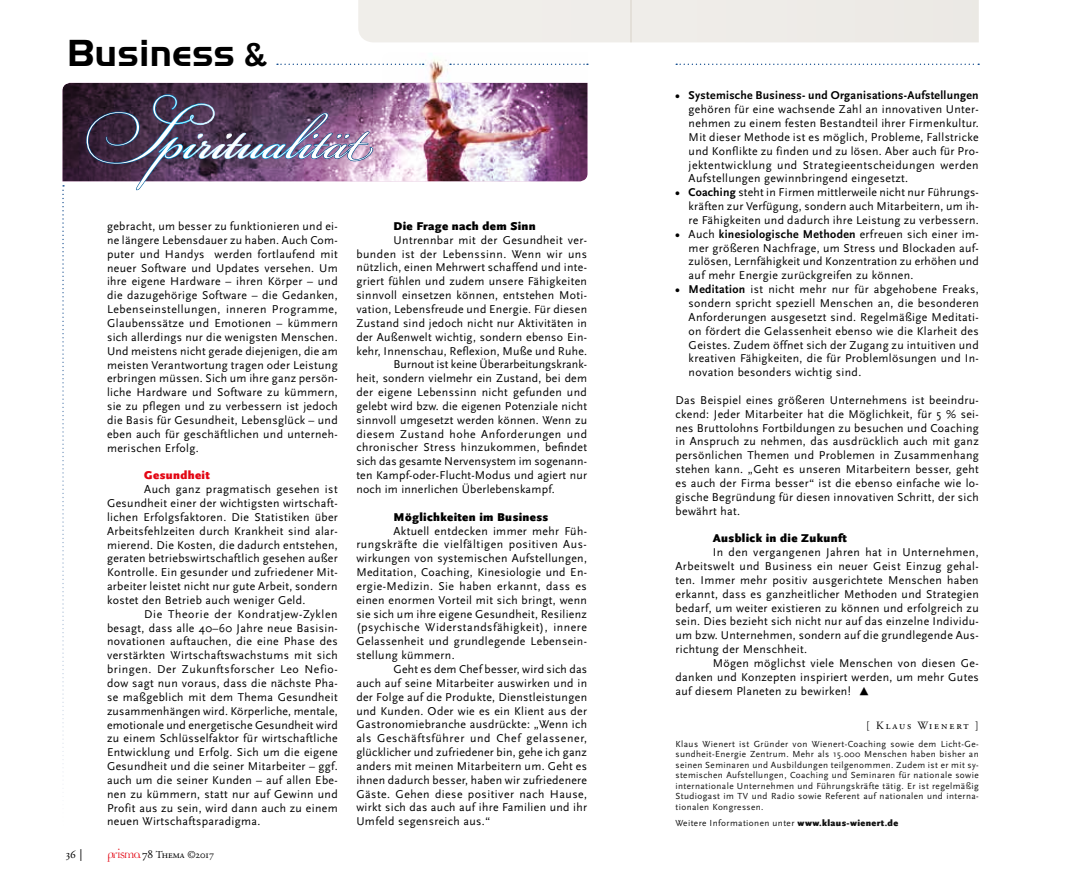
<style>
.page{position:relative;width:1070px;height:891px;background:#fff}
.page>*{position:absolute;margin:0;border:0;box-sizing:border-box;transform-origin:0 0}
.t1{font:78.3px "Bickham Script Pro";color:#fff}
.t2{font:700 39.15px "Handel Got D";color:#000}
.t3{font:11.85px/13.8px "Scala Sans Pro";letter-spacing:.03em;color:#000;text-align:justify}
.t4{font:900 11.85px "Scala Sans Pro";letter-spacing:.03em;color:#000}
.t5{font:700 11.85px "Scala Sans Pro";letter-spacing:.025em;color:#000}
.t6{font:11.85px "Scala Sans Pro";letter-spacing:.005em;color:#000}
.t7{font:900 11.85px "Scala Sans Pro";letter-spacing:.03em;color:#e30613}
.t8{font:11.85px "Adobe Garamond Regular SC";color:#000}
.t9{font:11.1px "Adobe Garamond Regular SC";letter-spacing:.17em;color:#000}
.t10{font:10.5px "Adobe Garamond Regular SC";color:#000}
.t11{font:9.15px/10.5px "Scala Sans Pro";letter-spacing:.045em;color:#131313;text-align:justify}
.s1{font-family:"Scala Sans Pro";font-size:31.35px}
.s2{font-weight:700}
.s3{font-family:"Scala Sans OT"}
.s4{font-weight:900}
.s5{font-family:"Stone Informal Std";font-weight:500}
.s6{font-family:"Democratica";font-size:13.2px;color:#e30613}
.s7{font-family:"Scala Pro"}
</style>
<div class="page">
<img style="left:382px;top:59px;width:205px;height:24px">
<div style="left:62px;top:83px;width:526px;height:101px;background:#9b1a81;opacity:.73"></div>
<img style="left:85px;top:94px;width:287px;height:97px">
<svg style="left:62px;top:185px;width:2px;height:583px"></svg>
<svg style="left:277px;top:64px;width:147px;height:1px"></svg>
<svg style="left:450px;top:64px;width:138px;height:1px"></svg>
<div style="left:358px;top:0;width:621px;height:42px;background:#efede9"></div>
<svg style="left:676px;top:64px;width:303px;height:1px"></svg>
<h2 class="t2" style="left:67px;top:31px;width:201px">Business <span class="s1">&amp;</span></h2>
<h1 class="t1" style="left:86px;top:85px;width:288px">Spiritualität</h1>
<p class="t5" style="left:675px;top:88px;width:305px">• Systemische Business- und Organisations-Aufstellungen</p>
<p class="t3" style="left:688px;top:102px;width:292px">gehören für eine wachsende Zahl an innovativen Unter&shy;nehmen zu einem festen Bestandteil ihrer Firmenkultur.<br>Mit dieser Methode ist es möglich, Probleme, Fallstricke und Konflikte zu finden und zu lösen. Aber auch für Pro&shy;jektentwicklung und Strategieentscheidungen werden Aufstellungen gewinnbringend eingesetzt.</p>
<p class="t3" style="left:688px;top:185px;width:292px;text-indent:-13px"><span class="s2">• Coaching</span> steht in Firmen mittlerweile nicht nur Führungs&shy;kräften zur Verfügung, sondern auch Mitarbeitern, um ih&shy;re Fähigkeiten und dadurch ihre Leistung zu verbessern.</p>
<p class="t3" style="left:688px;top:227px;width:292px;text-indent:-13px"><span class="s2">•</span> Auch <span class="s2">kinesiologische Methoden</span> erfreuen sich einer im&shy;mer größeren Nachfrage, um Stress und Blockaden auf&shy;zulösen, Lernfähigkeit und Konzentration zu erhöhen und auf mehr Energie zurückgreifen zu können.</p>
<p class="t3" style="left:688px;top:282px;width:292px;text-indent:-13px"><span class="s2">• Meditation</span> ist nicht mehr nur für abgehobene Freaks, sondern spricht speziell Menschen an, die besonderen Anforderungen ausgesetzt sind. Regelmäßige Meditati&shy;on fördert die Gelassenheit ebenso wie die Klarheit des Geistes. Zudem öffnet sich der Zugang zu intuitiven und kreativen Fähigkeiten, die für Problemlösungen und In&shy;novation besonders wichtig sind.</p>
<p class="t3" style="left:675px;top:393px;width:305px">Das Beispiel eines größeren Unternehmens ist beeindru&shy;ckend: Jeder Mitarbeiter hat die Möglichkeit, für 5 % sei&shy;nes Bruttolohns Fortbildungen zu besuchen und Coaching in Anspruch zu nehmen, das ausdrücklich auch mit ganz persönlichen Themen und Problemen in Zusammenhang stehen kann. „Geht es unseren Mitarbeitern besser, geht es auch der Firma besser“ ist die ebenso einfache wie lo&shy;gische Begründung für diesen innovativen Schritt, der sich bewährt hat.</p>
<p class="t4" style="left:713px;top:531px;width:135px">Ausblick in die Zukunft</p>
<p class="t3" style="left:675px;top:545px;width:305px;text-indent:37px">In den vergangenen Jahren hat in Unternehmen, Arbeitswelt und Business ein neuer Geist Einzug gehal&shy;ten. Immer mehr positiv ausgerichtete Menschen haben erkannt, dass es ganzheitlicher Methoden und Strategien bedarf, um weiter existieren zu können und erfolgreich zu sein. Dies bezieht sich nicht nur auf das einzelne Individu&shy;um bzw. Unternehmen, sondern auf die grundlegende Aus&shy;richtung der Menschheit.</p>
<p class="t3" style="left:675px;top:656px;width:305px;text-indent:37px">Mögen möglichst viele Menschen von diesen Ge&shy;danken und Konzepten inspiriert werden, um mehr Gutes auf diesem Planeten zu bewirken! <span class="s3">▲</span></p>
<p class="t9" style="left:866px;top:718px;width:114px">[ Klaus Wienert ]</p>
<p class="t11" style="left:675px;top:738px;width:305px">Klaus Wienert ist Gründer von Wienert-Coaching sowie dem Licht-Ge&shy;sundheit-Energie Zentrum. Mehr als 15.000 Menschen haben bisher an seinen Seminaren und Ausbildungen teilgenommen. Zudem ist er mit sy&shy;stemischen Aufstellungen, Coaching und Seminaren für nationale sowie internationale Unternehmen und Führungskräfte tätig. Er ist regelmäßig Studiogast im TV und Radio sowie Referent auf nationalen und interna&shy;tionalen Kongressen.</p>
<p class="t11" style="left:675px;top:817px;width:224px">Weitere Informationen unter <span class="s4">www.klaus-wienert.de</span></p>
<p class="t4" style="left:393px;top:219px;width:144px">Die Frage nach dem Sinn</p>
<p class="t3" style="left:393px;top:233px;width:195px">Untrennbar mit der Gesundheit ver-</p>
<p class="t3" style="left:356px;top:247px;width:232px">bunden ist der Lebenssinn. Wenn wir uns</p>
<p class="t3" style="left:356px;top:260px;width:232px">nützlich, einen Mehrwert schaffend und inte-</p>
<p class="t3" style="left:356px;top:274px;width:232px">griert fühlen und zudem unsere Fähigkeiten</p>
<p class="t3" style="left:356px;top:288px;width:232px">sinnvoll einsetzen können, entstehen Moti-</p>
<p class="t3" style="left:356px;top:302px;width:232px">vation, Lebensfreude und Energie. Für diesen</p>
<p class="t3" style="left:356px;top:316px;width:232px">Zustand sind jedoch nicht nur Aktivitäten in</p>
<p class="t3" style="left:356px;top:330px;width:232px">der Außenwelt wichtig, sondern ebenso Ein-</p>
<p class="t3" style="left:356px;top:343px;width:232px">kehr, Innenschau, Reflexion, Muße und Ruhe.</p>
<p class="t6" style="left:393px;top:357px;width:195px">Burnout ist keine Überarbeitungskrank-</p>
<p class="t3" style="left:356px;top:371px;width:232px">heit, sondern vielmehr ein Zustand, bei dem</p>
<p class="t3" style="left:356px;top:385px;width:232px">der eigene Lebenssinn nicht gefunden und</p>
<p class="t3" style="left:356px;top:399px;width:232px">gelebt wird bzw. die eigenen Potenziale nicht</p>
<p class="t3" style="left:356px;top:413px;width:232px">sinnvoll umgesetzt werden können. Wenn zu</p>
<p class="t3" style="left:356px;top:426px;width:232px">diesem Zustand hohe Anforderungen und</p>
<p class="t3" style="left:356px;top:440px;width:232px">chronischer Stress hinzukommen, befindet</p>
<p class="t3" style="left:356px;top:454px;width:232px">sich das gesamte Nervensystem im sogenann-</p>
<p class="t3" style="left:356px;top:468px;width:232px">ten Kampf-oder-Flucht-Modus und agiert nur</p>
<p class="t3" style="left:356px;top:482px;width:200px">noch im innerlichen Überlebenskampf.</p>
<p class="t4" style="left:393px;top:509px;width:156px">Möglichkeiten im Business</p>
<p class="t3" style="left:356px;top:523px;width:232px;text-indent:37px">Aktuell entdecken immer mehr Füh&shy;rungskräfte die vielfältigen positiven Aus&shy;wirkungen von systemischen Aufstellungen, Meditation, Coaching, Kinesiologie und En&shy;ergie-Medizin. Sie haben erkannt, dass es einen enormen Vorteil mit sich bringt, wenn sie sich um ihre eigene Gesundheit, Resilienz (psychische Widerstandsfähigkeit), innere Gelassenheit und grundlegende Lebensein&shy;stellung kümmern.</p>
<p class="t3" style="left:356px;top:662px;width:232px;text-indent:37px">Geht es dem Chef besser, wird sich das auch auf seine Mitarbeiter auswirken und in der Folge auf die Produkte, Dienstleistungen und Kunden. Oder wie es ein Klient aus der Gastronomiebranche ausdrückte: „Wenn ich als Geschäftsführer und Chef gelassener, glücklicher und zufriedener bin, gehe ich ganz anders mit meinen Mitarbeitern um. Geht es ihnen dadurch besser, haben wir zufriedenere Gäste. Gehen diese positiver nach Hause, wirkt sich das auch auf ihre Familien und ihr Umfeld segensreich aus.“</p>
<p class="t3" style="left:107px;top:219px;width:232px">gebracht, um besser zu funktionieren und ei&shy;ne längere Lebensdauer zu haben. Auch Com&shy;puter und Handys werden fortlaufend mit neuer Software und Updates versehen. Um ihre eigene Hardware – ihren Körper – und die dazugehörige Software – die Gedanken, Lebenseinstellungen, inneren Programme, Glaubenssätze und Emotionen – kümmern sich allerdings nur die wenigsten Menschen.<br>Und meistens nicht gerade diejenigen, die am meisten Verantwortung tragen oder Leistung erbringen müssen. Sich um ihre ganz persön&shy;liche Hardware und Software zu kümmern, sie zu pflegen und zu verbessern ist jedoch die Basis für Gesundheit, Lebensglück – und eben auch für geschäftlichen und unterneh&shy;merischen Erfolg.</p>
<p class="t7" style="left:144px;top:468px;width:67px">Gesundheit</p>
<p class="t3" style="left:107px;top:482px;width:232px;text-indent:37px">Auch ganz pragmatisch gesehen ist Gesundheit einer der wichtigsten wirtschaft&shy;lichen Erfolgsfaktoren. Die Statistiken über Arbeitsfehlzeiten durch Krankheit sind alar&shy;mierend. Die Kosten, die dadurch entstehen, geraten betriebswirtschaftlich gesehen außer Kontrolle. Ein gesunder und zufriedener Mit&shy;arbeiter leistet nicht nur gute Arbeit, sondern kostet den Betrieb auch weniger Geld.</p>
<p class="t3" style="left:107px;top:606px;width:232px;text-indent:37px">Die Theorie der Kondratjew-Zyklen besagt, dass alle 40–60 Jahre neue Basisin&shy;novationen auftauchen, die eine Phase des verstärkten Wirtschaftswachstums mit sich bringen. Der Zukunftsforscher Leo Nefio&shy;dow sagt nun voraus, dass die nächste Pha&shy;se maßgeblich mit dem Thema Gesundheit zusammenhängen wird. Körperliche, mentale, emotionale und energetische Gesundheit wird zu einem Schlüsselfaktor für wirtschaftliche Entwicklung und Erfolg. Sich um die eigene Gesundheit und die seiner Mitarbeiter – ggf. auch um die seiner Kunden – auf allen Ebe&shy;nen zu kümmern, statt nur auf Gewinn und Profit aus zu sein, wird dann auch zu einem neuen Wirtschaftsparadigma.</p>
<p class="t8" style="left:66px;top:847px;width:18px">36 <span class="s5">|</span></p>
<p class="t10" style="left:107px;top:849px;width:108px"><span class="s6">prisma</span><span class="s7">78</span> Thema ©2017</p>
</div>
